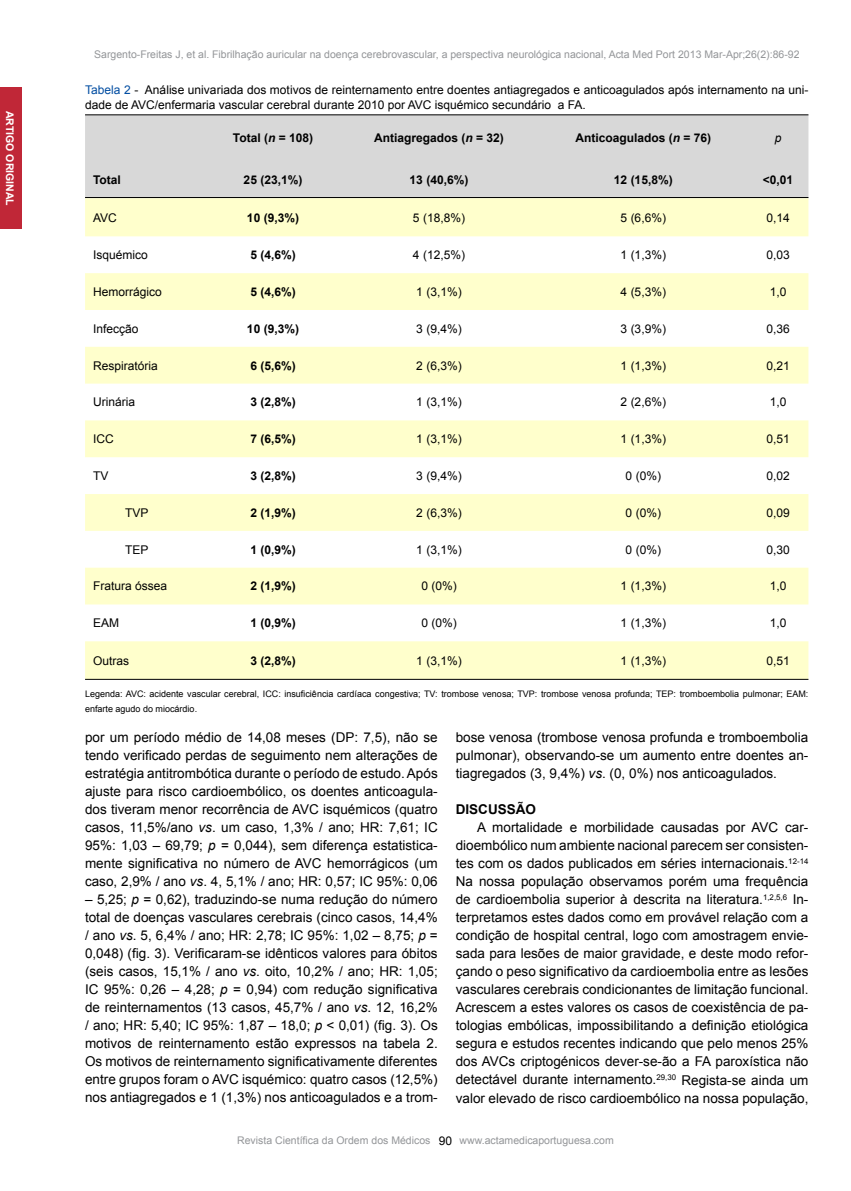
<style>
.page{position:relative;width:851px;height:1191px;background:#fff}
.page>*{position:absolute;margin:0;border:0;box-sizing:border-box;transform-origin:0 0}
.t1{font:13.5px/18px "Arial";color:#000;text-align:justify}
.t2{font:700 13.5px "Arial";color:#000}
.t3{font:12px/15px "Arial";color:#000}
.t4{font:700 12px "Arial";color:#000}
.t5{font:italic 12px "Arial";color:#000}
.t6{font:10.5px "Arial";color:#939598}
.t7{font:700 10.5px "Arial";color:#fff}
.t8{font:9px/15px "Arial";color:#000}
.s1{color:#034ea2}
.s2{font-style:italic}
</style>
<div class="page">
<div style="left:85px;top:115px;width:723px;height:82px;background:#d8d8d8"></div>
<svg style="left:85px;top:198px;width:723px;height:481px;fill:#ffc"></svg>
<hr style="left:85px;top:114px;width:723px;height:1px;background:#000">
<hr style="left:85px;top:197px;width:723px;height:1px;background:#000">
<hr style="left:85px;top:679px;width:723px;height:1px;background:#000">
<div style="left:0;top:87px;width:21px;height:142px;background:#c02737"></div>
<p class="t7" style="left:17px;top:111px;width:97px;rotate:90deg">ARTIGO ORIGINAL</p>
<p class="t6" style="left:94px;top:47px;width:707px">Sargento-Freitas J, et al. Fibrilhação auricular na doença cerebrovascular, a perspectiva neurológica nacional, Acta Med Port 2013 Mar-Apr;26(2):86-92</p>
<p class="t3" style="left:85px;top:82px;width:725px"><span class="s1">Tabela 2</span> - Análise univariada dos motivos de reinternamento entre doentes antiagregados e anticoagulados após internamento na uni&shy;dade de AVC/enfermaria vascular cerebral durante 2010 por AVC isquémico secundário a FA.</p>
<p class="t4" style="left:233px;top:129px;width:82px">Total (<span class="s2">n</span> = 108)</p>
<p class="t4" style="left:374px;top:129px;width:131px">Antiagregados (<span class="s2">n</span> = 32)</p>
<p class="t4" style="left:575px;top:129px;width:137px">Anticoagulados (<span class="s2">n</span> = 76)</p>
<p class="t5" style="left:774px;top:130px;width:8px">p</p>
<p class="t4" style="left:93px;top:171px;width:29px">Total</p>
<p class="t4" style="left:244px;top:171px;width:60px">25 (23,1%)</p>
<p class="t4" style="left:410px;top:171px;width:60px">13 (40,6%)</p>
<p class="t4" style="left:614px;top:171px;width:60px">12 (15,8%)</p>
<p class="t4" style="left:763px;top:171px;width:32px">&lt;0,01</p>
<p class="t3" style="left:93px;top:210px;width:25px">AVC</p>
<p class="t4" style="left:247px;top:209px;width:54px">10 (9,3%)</p>
<p class="t3" style="left:413px;top:210px;width:54px">5 (18,8%)</p>
<p class="t3" style="left:620px;top:210px;width:47px">5 (6,6%)</p>
<p class="t3" style="left:766px;top:210px;width:25px">0,14</p>
<p class="t3" style="left:93px;top:247px;width:56px">Isquémico</p>
<p class="t4" style="left:250px;top:246px;width:47px">5 (4,6%)</p>
<p class="t3" style="left:413px;top:247px;width:54px">4 (12,5%)</p>
<p class="t3" style="left:620px;top:247px;width:47px">1 (1,3%)</p>
<p class="t3" style="left:766px;top:247px;width:25px">0,03</p>
<p class="t3" style="left:93px;top:284px;width:70px">Hemorrágico</p>
<p class="t4" style="left:250px;top:283px;width:47px">5 (4,6%)</p>
<p class="t3" style="left:416px;top:284px;width:47px">1 (3,1%)</p>
<p class="t3" style="left:620px;top:284px;width:47px">4 (5,3%)</p>
<p class="t3" style="left:769px;top:284px;width:18px">1,0</p>
<p class="t3" style="left:93px;top:321px;width:47px">Infecção</p>
<p class="t4" style="left:247px;top:320px;width:54px">10 (9,3%)</p>
<p class="t3" style="left:416px;top:321px;width:47px">3 (9,4%)</p>
<p class="t3" style="left:620px;top:321px;width:47px">3 (3,9%)</p>
<p class="t3" style="left:766px;top:321px;width:25px">0,36</p>
<p class="t3" style="left:93px;top:358px;width:66px">Respiratória</p>
<p class="t4" style="left:250px;top:357px;width:47px">6 (5,6%)</p>
<p class="t3" style="left:416px;top:358px;width:47px">2 (6,3%)</p>
<p class="t3" style="left:620px;top:358px;width:47px">1 (1,3%)</p>
<p class="t3" style="left:766px;top:358px;width:25px">0,21</p>
<p class="t3" style="left:93px;top:394px;width:43px">Urinária</p>
<p class="t4" style="left:250px;top:394px;width:47px">3 (2,8%)</p>
<p class="t3" style="left:416px;top:394px;width:47px">1 (3,1%)</p>
<p class="t3" style="left:620px;top:394px;width:47px">2 (2,6%)</p>
<p class="t3" style="left:769px;top:394px;width:18px">1,0</p>
<p class="t3" style="left:93px;top:431px;width:22px">ICC</p>
<p class="t4" style="left:250px;top:430px;width:47px">7 (6,5%)</p>
<p class="t3" style="left:416px;top:431px;width:47px">1 (3,1%)</p>
<p class="t3" style="left:620px;top:431px;width:47px">1 (1,3%)</p>
<p class="t3" style="left:766px;top:431px;width:25px">0,51</p>
<p class="t3" style="left:93px;top:468px;width:17px">TV</p>
<p class="t4" style="left:250px;top:467px;width:47px">3 (2,8%)</p>
<p class="t3" style="left:416px;top:468px;width:47px">3 (9,4%)</p>
<p class="t3" style="left:625px;top:468px;width:37px">0 (0%)</p>
<p class="t3" style="left:766px;top:468px;width:25px">0,02</p>
<p class="t3" style="left:125px;top:505px;width:25px">TVP</p>
<p class="t4" style="left:250px;top:504px;width:47px">2 (1,9%)</p>
<p class="t3" style="left:416px;top:505px;width:47px">2 (6,3%)</p>
<p class="t3" style="left:625px;top:505px;width:37px">0 (0%)</p>
<p class="t3" style="left:766px;top:505px;width:25px">0,09</p>
<p class="t3" style="left:125px;top:542px;width:25px">TEP</p>
<p class="t4" style="left:250px;top:541px;width:47px">1 (0,9%)</p>
<p class="t3" style="left:416px;top:542px;width:47px">1 (3,1%)</p>
<p class="t3" style="left:625px;top:542px;width:37px">0 (0%)</p>
<p class="t3" style="left:766px;top:542px;width:25px">0,30</p>
<p class="t3" style="left:93px;top:578px;width:76px">Fratura óssea</p>
<p class="t4" style="left:250px;top:578px;width:47px">2 (1,9%)</p>
<p class="t3" style="left:421px;top:578px;width:37px">0 (0%)</p>
<p class="t3" style="left:620px;top:578px;width:47px">1 (1,3%)</p>
<p class="t3" style="left:769px;top:578px;width:18px">1,0</p>
<p class="t3" style="left:93px;top:615px;width:28px">EAM</p>
<p class="t4" style="left:250px;top:614px;width:47px">1 (0,9%)</p>
<p class="t3" style="left:421px;top:615px;width:37px">0 (0%)</p>
<p class="t3" style="left:620px;top:615px;width:47px">1 (1,3%)</p>
<p class="t3" style="left:769px;top:615px;width:18px">1,0</p>
<p class="t3" style="left:93px;top:653px;width:38px">Outras</p>
<p class="t4" style="left:250px;top:652px;width:47px">3 (2,8%)</p>
<p class="t3" style="left:416px;top:653px;width:47px">1 (3,1%)</p>
<p class="t3" style="left:620px;top:653px;width:47px">1 (1,3%)</p>
<p class="t3" style="left:766px;top:653px;width:25px">0,51</p>
<p class="t8" style="left:85px;top:686px;width:725px">Legenda: AVC: acidente vascular cerebral, ICC: insuficiência cardíaca congestiva; TV: trombose venosa; TVP: trombose venosa profunda; TEP: tromboembolia pulmonar; EAM: enfarte agudo do miocárdio.</p>
<p class="t1" style="left:85px;top:728px;width:354px">por um período médio de 14,08 meses (DP: 7,5), não se tendo verificado perdas de seguimento nem alterações de estratégia antitrombótica durante o período de estudo. Após ajuste para risco cardioembólico, os doentes anticoagula&shy;dos tiveram menor recorrência de AVC isquémicos (quatro casos, 11,5%/ano <span class="s2">vs</span>. um caso, 1,3% / ano; HR: 7,61; IC 95%: 1,03 – 69,79; <span class="s2">p</span> = 0,044), sem diferença estatistica&shy;mente significativa no número de AVC hemorrágicos (um caso, 2,9% / ano <span class="s2">vs</span>. 4, 5,1% / ano; HR: 0,57; IC 95%: 0,06</p>
<p class="t1" style="left:85px;top:890px;width:354px">– 5,25; <span class="s2">p</span> = 0,62), traduzindo-se numa redução do número total de doenças vasculares cerebrais (cinco casos, 14,4% / ano <span class="s2">vs</span>. 5, 6,4% / ano; HR: 2,78; IC 95%: 1,02 – 8,75; <span class="s2">p</span> = 0,048) (fig. 3). Verificaram-se idênticos valores para óbitos (seis casos, 15,1% / ano <span class="s2">vs</span>. oito, 10,2% / ano; HR: 1,05; IC 95%: 0,26 – 4,28; <span class="s2">p</span> = 0,94) com redução significativa de reinternamentos (13 casos, 45,7% / ano <span class="s2">vs</span>. 12, 16,2% / ano; HR: 5,40; IC 95%: 1,87 – 18,0; <span class="s2">p</span> &lt; 0,01) (fig. 3). Os motivos de reinternamento estão expressos na tabela 2.<br>Os motivos de reinternamento significativamente diferentes entre grupos foram o AVC isquémico: quatro casos (12,5%) nos antiagregados e 1 (1,3%) nos anticoagulados e a trom-</p>
<p class="t1" style="left:456px;top:728px;width:354px">bose venosa (trombose venosa profunda e tromboembolia pulmonar), observando-se um aumento entre doentes an&shy;tiagregados (3, 9,4%) <span class="s2">vs</span>. (0, 0%) nos anticoagulados.</p>
<p class="t2" style="left:456px;top:800px;width:82px">DISCUSSÃO</p>
<p class="t1" style="left:456px;top:818px;width:354px;text-indent:21px">A mortalidade e morbilidade causadas por AVC car&shy;dioembólico num ambiente nacional parecem ser consisten&shy;tes com os dados publicados em séries internacionais.<sup>12-14<br></sup>Na nossa população observamos porém uma frequência de cardioembolia superior à descrita na literatura.<sup>1,2,5,6</sup> In&shy;terpretamos estes dados como em provável relação com a condição de hospital central, logo com amostragem envie&shy;sada para lesões de maior gravidade, e deste modo refor&shy;çando o peso significativo da cardioembolia entre as lesões vasculares cerebrais condicionantes de limitação funcional.<br>Acrescem a estes valores os casos de coexistência de pa&shy;tologias embólicas, impossibilitando a definição etiológica segura e estudos recentes indicando que pelo menos 25% dos AVCs criptogénicos dever-se-ão a FA paroxística não detectável durante internamento.<sup>29,30</sup> Regista-se ainda um valor elevado de risco cardioembólico na nossa população,</p>
<p class="t3" style="left:439px;top:1132px;width:15px">90</p>
<p class="t6" style="left:237px;top:1133px;width:195px">Revista Científica da Ordem dos Médicos</p>
<p class="t6" style="left:459px;top:1133px;width:156px">www.actamedicaportuguesa.com</p>
</div>
